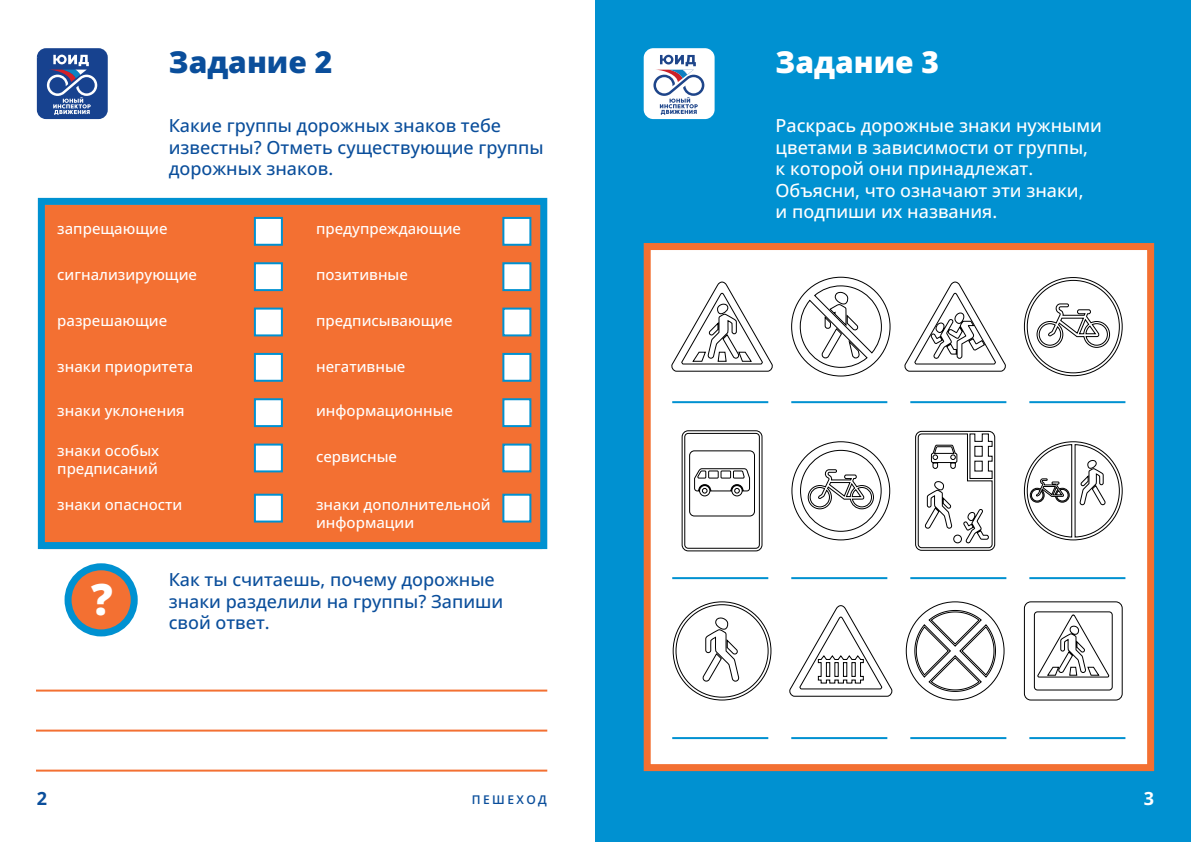
<style>
.page{position:relative;width:1191px;height:842px;background:#fff}
.page>*{position:absolute;margin:0;border:0;box-sizing:border-box;transform-origin:0 0}
.t1{font:800 43px "Open Sans";color:#fff}
.t2{font:800 30px "Open Sans";color:#fff}
.t3{font:800 30px "Open Sans";color:#0a4e9b}
.t4{font:500 18px/21.6px "Open Sans";color:#fff}
.t5{font:500 18px/21.6px "Open Sans";color:#0a4e9b}
.t6{font:700 18px "Open Sans";color:#0a4e9b}
.t7{font:700 18px "Open Sans";color:#fff}
.t8{font:500 15px/18px "Open Sans";color:#fff}
.t9{font:600 12px "Open Sans";letter-spacing:.2em;color:#0a4e9b}
</style>
<div class="page">
<div style="left:595px;top:0;width:596px;height:842px;background:#0091d1"></div>
<div style="left:647px;top:246px;width:503px;height:522px;background:#fff"></div>
<svg style="left:671px;top:281px;width:102px;height:91px"></svg>
<svg style="left:904px;top:281px;width:102px;height:91px"></svg>
<svg style="left:789px;top:605px;width:104px;height:92px"></svg>
<svg style="left:791px;top:277px;width:99px;height:100px"></svg>
<svg style="left:791px;top:441px;width:99px;height:100px"></svg>
<svg style="left:905px;top:601px;width:99px;height:100px"></svg>
<svg style="left:1026px;top:280px;width:94px;height:93px"></svg>
<svg style="left:675px;top:604px;width:94px;height:94px"></svg>
<svg style="left:1026px;top:444px;width:94px;height:94px"></svg>
<svg style="left:915px;top:431px;width:79px;height:119px"></svg>
<div style="left:915px;top:431px;width:80px;height:120px;border:1px solid #010101;border-radius:6px"></div>
<svg style="left:917px;top:433px;width:75px;height:115px"></svg>
<div style="left:1024px;top:601px;width:98px;height:99px;border:1px solid #010101;border-radius:6px"></div>
<svg style="left:1033px;top:611px;width:79px;height:80px"></svg>
<div style="left:682px;top:430px;width:80px;height:121px;border:1px solid #010101;border-radius:6px"></div>
<svg style="left:684px;top:433px;width:76px;height:116px"></svg>
<div style="left:643px;top:243px;width:511px;height:528px;border:7px solid #f37032"></div>
<div style="left:37px;top:48px;width:71px;height:71px;background:#17428f;border-radius:9px"></div>
<svg style="left:47px;top:55px;width:50px;height:60px"></svg>
<div style="left:68px;top:567px;width:66px;height:66px;background:#f37032;border-radius:50%"></div>
<div style="left:65px;top:563px;width:73px;height:73px;border:7px solid #0091d1;border-radius:50%"></div>
<div style="left:46px;top:206px;width:493px;height:335px;background:#f37032"></div>
<div style="left:254px;top:217px;width:29px;height:29px;background:#fff;border:2px solid #0091d1"></div>
<div style="left:254px;top:494px;width:29px;height:28px;background:#fff;border:2px solid #0091d1"></div>
<div style="left:254px;top:262px;width:29px;height:29px;background:#fff;border:2px solid #0091d1"></div>
<div style="left:254px;top:308px;width:29px;height:28px;background:#fff;border:2px solid #0091d1"></div>
<div style="left:254px;top:353px;width:29px;height:29px;background:#fff;border:2px solid #0091d1"></div>
<div style="left:254px;top:398px;width:29px;height:29px;background:#fff;border:2px solid #0091d1"></div>
<div style="left:254px;top:444px;width:29px;height:28px;background:#fff;border:2px solid #0091d1"></div>
<div style="left:502px;top:217px;width:29px;height:29px;background:#fff;border:2px solid #0091d1"></div>
<div style="left:502px;top:494px;width:29px;height:28px;background:#fff;border:2px solid #0091d1"></div>
<div style="left:502px;top:262px;width:29px;height:29px;background:#fff;border:2px solid #0091d1"></div>
<div style="left:502px;top:308px;width:29px;height:28px;background:#fff;border:2px solid #0091d1"></div>
<div style="left:502px;top:353px;width:29px;height:29px;background:#fff;border:2px solid #0091d1"></div>
<div style="left:502px;top:398px;width:29px;height:29px;background:#fff;border:2px solid #0091d1"></div>
<div style="left:502px;top:444px;width:29px;height:28px;background:#fff;border:2px solid #0091d1"></div>
<div style="left:38px;top:198px;width:509px;height:351px;border:7px solid #0091d1"></div>
<div style="left:643px;top:48px;width:71px;height:71px;background:#fff;border-radius:10px"></div>
<svg style="left:653px;top:55px;width:51px;height:60px"></svg>
<hr style="left:36px;top:730px;width:511px;height:2px;background:#f37032">
<hr style="left:36px;top:770px;width:511px;height:2px;background:#f37032">
<hr style="left:36px;top:690px;width:511px;height:2px;background:#f37032">
<hr style="left:672px;top:401px;width:96px;height:2px;background:#0091d1">
<hr style="left:791px;top:401px;width:96px;height:2px;background:#0091d1">
<hr style="left:910px;top:401px;width:96px;height:2px;background:#0091d1">
<hr style="left:1029px;top:401px;width:96px;height:2px;background:#0091d1">
<hr style="left:672px;top:577px;width:96px;height:2px;background:#0091d1">
<hr style="left:791px;top:577px;width:96px;height:2px;background:#0091d1">
<hr style="left:910px;top:577px;width:96px;height:2px;background:#0091d1">
<hr style="left:1029px;top:577px;width:96px;height:2px;background:#0091d1">
<hr style="left:672px;top:737px;width:96px;height:2px;background:#0091d1">
<hr style="left:791px;top:737px;width:96px;height:2px;background:#0091d1">
<hr style="left:910px;top:737px;width:96px;height:2px;background:#0091d1">
<hr style="left:1029px;top:737px;width:96px;height:2px;background:#0091d1">
<h2 class="t3" style="left:169px;top:42px;width:165px">Задание 2</h2>
<h2 class="t2" style="left:775px;top:42px;width:165px">Задание 3</h2>
<h2 class="t2" style="left:921px;top:42px;width:19px">1</h2>
<p class="t5" style="left:169px;top:114px;width:376px">Какие группы дорожных знаков тебе известны? Отметь существующие группы дорожных знаков.</p>
<p class="t8" style="left:57px;top:220px;width:112px">запрещающие</p>
<p class="t8" style="left:316px;top:220px;width:146px">предупреждающие</p>
<p class="t8" style="left:57px;top:265px;width:141px">сигнализирующие</p>
<p class="t8" style="left:316px;top:265px;width:93px">позитивные</p>
<p class="t8" style="left:57px;top:311px;width:112px">разрешающие</p>
<p class="t8" style="left:316px;top:311px;width:138px">предписывающие</p>
<p class="t8" style="left:57px;top:357px;width:138px">знаки приоритета</p>
<p class="t8" style="left:316px;top:357px;width:91px">негативные</p>
<p class="t8" style="left:57px;top:401px;width:129px">знаки уклонения</p>
<p class="t8" style="left:316px;top:401px;width:138px">информационные</p>
<p class="t8" style="left:57px;top:441px;width:103px">знаки особых предписаний</p>
<p class="t8" style="left:316px;top:447px;width:83px">сервисные</p>
<p class="t8" style="left:57px;top:495px;width:127px">знаки опасности</p>
<p class="t8" style="left:316px;top:495px;width:176px">знаки дополнительной информации</p>
<h1 class="t1" style="left:91px;top:570px;width:23px">?</h1>
<p class="t5" style="left:169px;top:568px;width:336px">Как ты считаешь, почему дорожные знаки разделили на группы? Запиши свой ответ.</p>
<p class="t4" style="left:775px;top:114px;width:319px">Ответь на вопросы, подчеркнув ДА или НЕТ:</p>
<p class="t4" style="left:775px;top:114px;width:328px">Раскрась дорожные знаки нужными цветами в зависимости от группы, к которой они принадлежат.<br>Объясни, что означают эти знаки,<br>и подпиши их названия.</p>
<p class="t6" style="left:37px;top:786px;width:12px">2</p>
<p class="t9" style="left:472px;top:792px;width:76px">ПЕШЕХОД</p>
<p class="t7" style="left:1143px;top:786px;width:12px">3</p>
</div>
